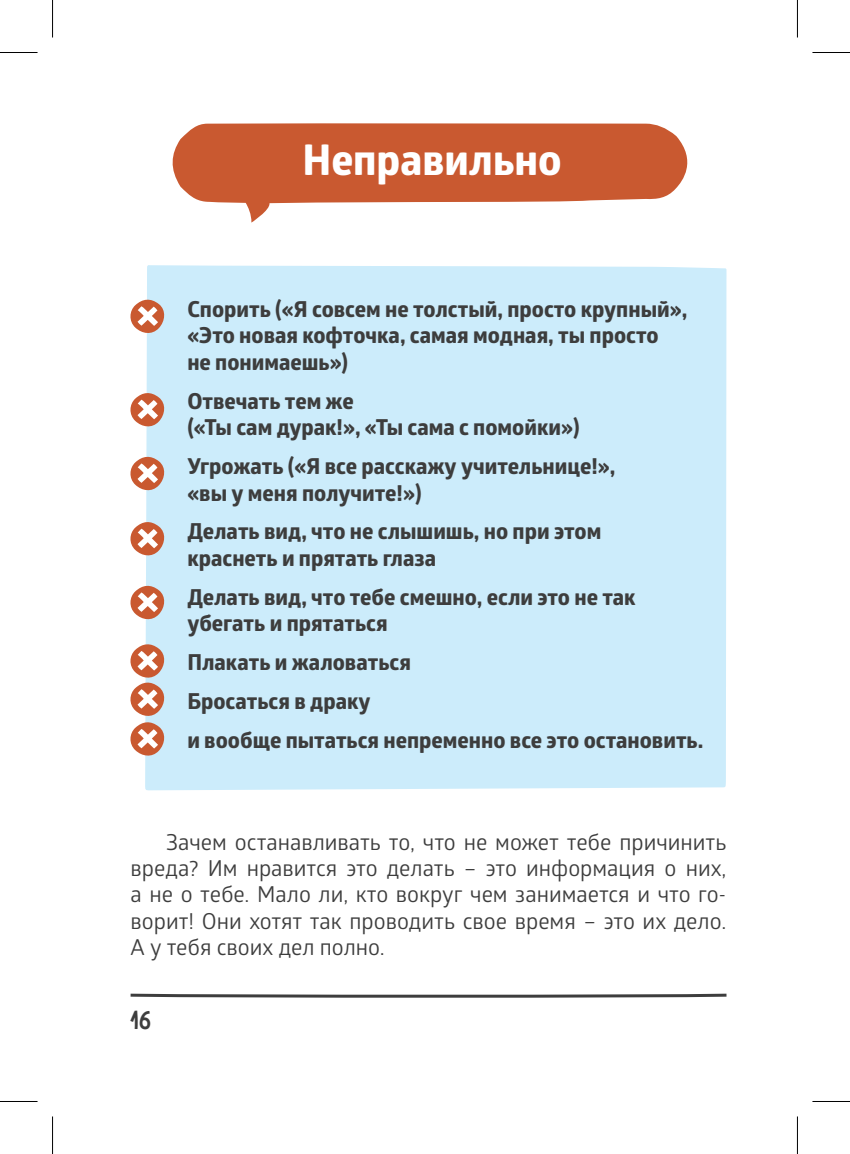
<style>
.page{position:relative;width:850px;height:1154px;background:#fff}
.page>*{position:absolute;margin:0;border:0;box-sizing:border-box;transform-origin:0 0}
.t1{font:700 42.5px "Globerx";color:#fff}
.t2{font:25px "Le Osler Sharp";color:#3d3d3d}
.t3{font:700 22px/26.5px "Globerx";color:#3d3d3d}
.t4{font:22px/26.5px "Glober";color:#3d3d3d;text-align:justify}
</style>
<div class="page">
<div style="left:145px;top:265px;width:581px;height:525px;background:#ccecfb"></div>
<svg style="left:172px;top:123px;width:516px;height:100px;fill:#c95930"></svg>
<svg style="left:130px;top:993px;width:597px;height:5px"></svg>
<svg style="left:130px;top:584px;width:36px;height:37px"></svg>
<svg style="left:130px;top:520px;width:36px;height:38px"></svg>
<svg style="left:130px;top:455px;width:36px;height:38px"></svg>
<svg style="left:130px;top:391px;width:36px;height:38px"></svg>
<svg style="left:130px;top:297px;width:36px;height:38px"></svg>
<svg style="left:130px;top:642px;width:36px;height:116px"></svg>
<hr style="left:0;top:52px;width:38px;height:1px;background:#000">
<hr style="left:812px;top:52px;width:37px;height:1px;background:#000">
<hr style="left:0;top:1101px;width:38px;height:1px;background:#000">
<hr style="left:812px;top:1101px;width:37px;height:1px;background:#000">
<hr style="left:52px;top:0;width:1px;height:38px;background:#000">
<hr style="left:52px;top:1116px;width:1px;height:38px;background:#000">
<hr style="left:796px;top:0;width:1px;height:38px;background:#000">
<hr style="left:796px;top:1116px;width:1px;height:38px;background:#000">
<h1 class="t1" style="left:302px;top:129px;width:260px">Неправильно</h1>
<p class="t3" style="left:187px;top:296px;width:501px">Спорить («Я совсем не толстый, просто крупный», «Это новая кофточка, самая модная, ты просто не понимаешь»)</p>
<p class="t3" style="left:187px;top:387px;width:393px">Отвечать тем же<br>(«Ты сам дурак!», «Ты сама с помойки»)</p>
<p class="t3" style="left:187px;top:453px;width:429px">Угрожать («Я все расскажу учительнице!», «вы у меня получите!»)</p>
<p class="t3" style="left:187px;top:518px;width:415px">Делать вид, что не слышишь, но при этом краснеть и прятать глаза</p>
<p class="t3" style="left:187px;top:583px;width:449px">Делать вид, что тебе смешно, если это не так убегать и прятаться</p>
<p class="t3" style="left:187px;top:642px;width:517px;line-height:39px">Плакать и жаловаться<br>Бросаться в драку<br>и вообще пытаться непременно все это остановить.</p>
<p class="t4" style="left:130px;top:827px;width:597px;text-indent:35px">Зачем останавливать то, что не может тебе причинить вреда? Им нравится это делать – это информация о них, а не о тебе. Мало ли, кто вокруг чем занимается и что го&shy;ворит! Они хотят так проводить свое время – это их дело.<br>А у тебя своих дел полно.</p>
<p class="t2" style="left:130px;top:1005px;width:23px">16</p>
</div>
